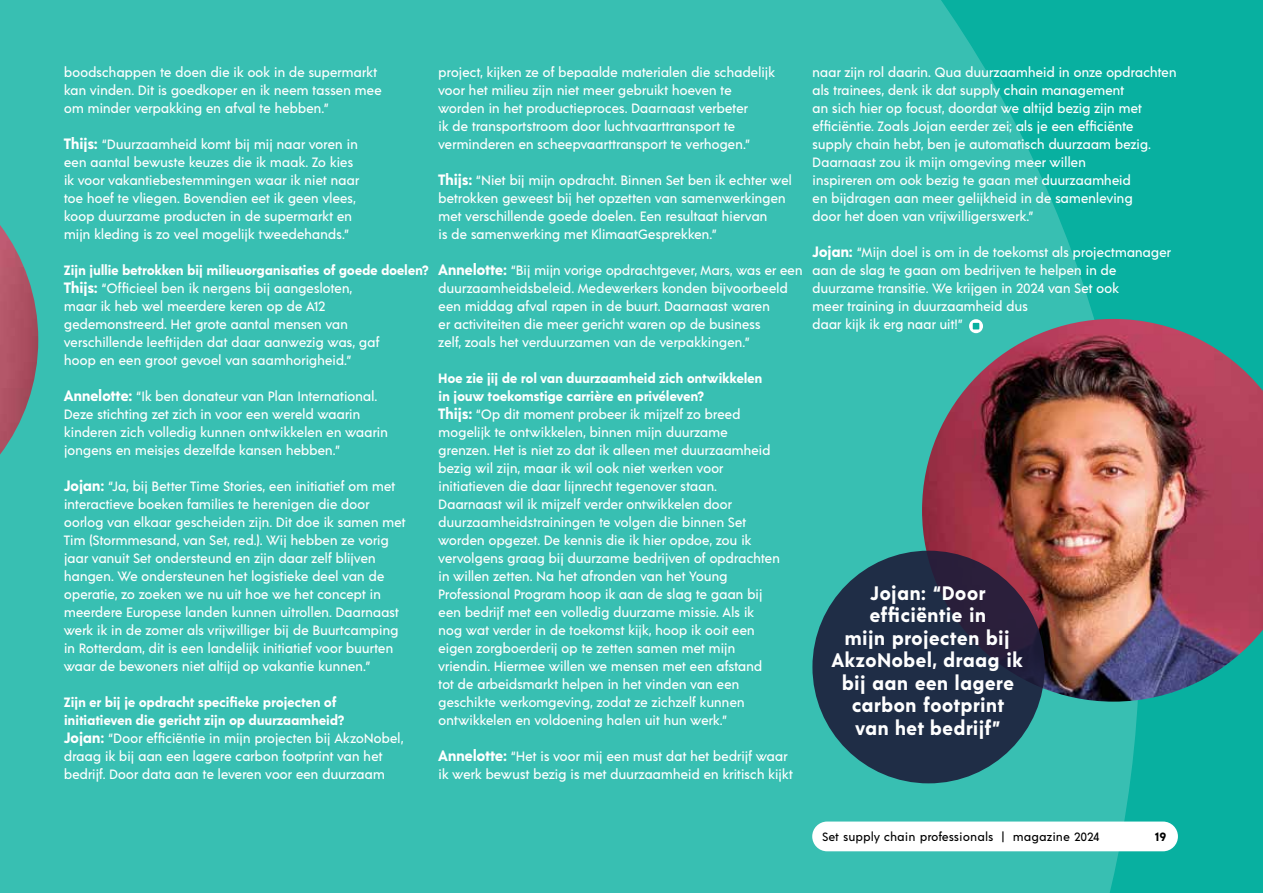
<style>
.page{position:relative;width:1263px;height:893px;background:#08b0a0}
.page>*{position:absolute;margin:0;border:0;box-sizing:border-box;transform-origin:0 0}
.t1{font:700 19.5px/22.5px "Acre";letter-spacing:.005em;color:#fff;text-align:center}
.t2{font:500 13.5px/18px "Acre";letter-spacing:-.03em;color:#fff}
.t3{font:500 12px "Acre";color:#000}
.t4{font:700 12px "Acre";color:#000}
.s1{font-weight:700;font-size:15px}
.s2{font-weight:700}
</style>
<div class="page">
<div style="left:0;top:0;width:1140px;height:893px;background:#38bfb2"></div>
<img style="left:0;top:225px;width:38px;height:230px">
<img style="left:922px;top:319px;width:341px;height:383px">
<div style="left:812px;top:551px;width:233px;height:232px;background:linear-gradient(to right,#1e3149,#23233e);border-radius:50%"></div>
<div style="left:812px;top:821px;width:366px;height:30px;background:#fff;border-radius:15px"></div>
<p class="t2" style="left:64px;top:63px;width:320px">boodschappen te doen die ik ook in de supermarkt kan vinden. Dit is goedkoper en ik neem tassen mee om minder verpakking en afval te hebben.”</p>
<p class="t2" style="left:64px;top:135px;width:297px"><span class="s1">Thijs:</span> “Duurzaamheid komt bij mij naar voren in een aantal bewuste keuzes die ik maak. Zo kies ik voor vakantiebestemmingen waar ik niet naar toe hoef te vliegen. Bovendien eet ik geen vlees, koop duurzame producten in de supermarkt en mijn kleding is zo veel mogelijk tweedehands.”</p>
<p class="t2" style="left:64px;top:261px;width:366px"><span class="s2">Zijn jullie betrokken bij milieuorganisaties of goede doelen?<br></span><span class="s1">Thijs:</span> “Officieel ben ik nergens bij aangesloten,<br>maar ik heb wel meerdere keren op de A12 gedemonstreerd. Het grote aantal mensen van verschillende leeftijden dat daar aanwezig was, gaf<br>hoop en een groot gevoel van saamhorigheid.”</p>
<p class="t2" style="left:64px;top:387px;width:326px"><span class="s1">Annelotte:</span> “Ik ben donateur van Plan International.<br>Deze stichting zet zich in voor een wereld waarin kinderen zich volledig kunnen ontwikkelen en waarin jongens en meisjes dezelfde kansen hebben.”</p>
<p class="t2" style="left:64px;top:477px;width:344px"><span class="s1">Jojan:</span> “Ja, bij Better Time Stories, een initiatief om met interactieve boeken families te herenigen die door oorlog van elkaar gescheiden zijn. Dit doe ik samen met Tim (Stormmesand, van Set, red.). Wij hebben ze vorig jaar vanuit Set ondersteund en zijn daar zelf blijven hangen. We ondersteunen het logistieke deel van de operatie, zo zoeken we nu uit hoe we het concept in meerdere Europese landen kunnen uitrollen. Daarnaast werk ik in de zomer als vrijwilliger bij de Buurtcamping in Rotterdam, dit is een landelijk initiatief voor buurten waar de bewoners niet altijd op vakantie kunnen.”</p>
<p class="t2" style="left:64px;top:693px;width:341px"><span class="s2">Zijn er bij je opdracht specifieke projecten of initiatieven die gericht zijn op duurzaamheid?<br></span><span class="s1">Jojan:</span> “Door efficiëntie in mijn projecten bij AkzoNobel, draag ik bij aan een lagere carbon footprint van het bedrijf. Door data aan te leveren voor een duurzaam</p>
<p class="t2" style="left:438px;top:63px;width:338px">project, kijken ze of bepaalde materialen die schadelijk voor het milieu zijn niet meer gebruikt hoeven te worden in het productieproces. Daarnaast verbeter<br>ik de transportstroom door luchtvaarttransport te verminderen en scheepvaarttransport te verhogen.”</p>
<p class="t2" style="left:438px;top:171px;width:355px"><span class="s1">Thijs:</span> “Niet bij mijn opdracht. Binnen Set ben ik echter wel betrokken geweest bij het opzetten van samenwerkingen met verschillende goede doelen. Een resultaat hiervan<br>is de samenwerking met KlimaatGesprekken.”</p>
<p class="t2" style="left:438px;top:261px;width:366px"><span class="s1">Annelotte:</span> “Bij mijn vorige opdrachtgever, Mars, was er een duurzaamheidsbeleid. Medewerkers konden bijvoorbeeld een middag afval rapen in de buurt. Daarnaast waren<br>er activiteiten die meer gericht waren op de business<br>zelf, zoals het verduurzamen van de verpakkingen.”</p>
<p class="t2" style="left:438px;top:369px;width:343px"><span class="s2">Hoe zie jij de rol van duurzaamheid zich ontwikkelen<br>in jouw toekomstige carrière en privéleven?<br></span><span class="s1">Thijs:</span> “Op dit moment probeer ik mijzelf zo breed mogelijk te ontwikkelen, binnen mijn duurzame grenzen. Het is niet zo dat ik alleen met duurzaamheid bezig wil zijn, maar ik wil ook niet werken voor initiatieven die daar lijnrecht tegenover staan.<br>Daarnaast wil ik mijzelf verder ontwikkelen door duurzaamheidstrainingen te volgen die binnen Set worden opgezet. De kennis die ik hier opdoe, zou ik vervolgens graag bij duurzame bedrijven of opdrachten in willen zetten. Na het afronden van het Young Professional Program hoop ik aan de slag te gaan bij een bedrijf met een volledig duurzame missie. Als ik nog wat verder in de toekomst kijk, hoop ik ooit een eigen zorgboerderij op te zetten samen met mijn vriendin. Hiermee willen we mensen met een afstand tot de arbeidsmarkt helpen in het vinden van een geschikte werkomgeving, zodat ze zichzelf kunnen ontwikkelen en voldoening halen uit hun werk.”</p>
<p class="t2" style="left:438px;top:747px;width:356px"><span class="s1">Annelotte:</span> “Het is voor mij een must dat het bedrijf waar ik werk bewust bezig is met duurzaamheid en kritisch kijkt</p>
<p class="t2" style="left:812px;top:63px;width:366px">naar zijn rol daarin. Qua duurzaamheid in onze opdrachten als trainees, denk ik dat supply chain management<br>an sich hier op focust, doordat we altijd bezig zijn met efficiëntie. Zoals Jojan eerder zei; als je een efficiënte supply chain hebt, ben je automatisch duurzaam bezig.<br>Daarnaast zou ik mijn omgeving meer willen<br>inspireren om ook bezig te gaan met duurzaamheid<br>en bijdragen aan meer gelijkheid in de samenleving<br>door het doen van vrijwilligerswerk.”</p>
<p class="t2" style="left:812px;top:243px;width:360px"><span class="s1">Jojan:</span> “Mijn doel is om in de toekomst als projectmanager aan de slag te gaan om bedrijven te helpen in de duurzame transitie. We krijgen in 2024 van Set ook<br>meer training in duurzaamheid dus<br>daar kijk ik erg naar uit!”</p>
<h1 class="t1" style="left:831px;top:580px;width:193px">Jojan: “Door efficiëntie in<br>mijn projecten bij<br>AkzoNobel, draag ik bij aan een lagere carbon footprint<br>van het bedrijf”</h1>
<p class="t3" style="left:822px;top:829px;width:279px">Set supply chain professionals | magazine 2024</p>
<p class="t4" style="left:1155px;top:828px;width:12px">19</p>
</div>
